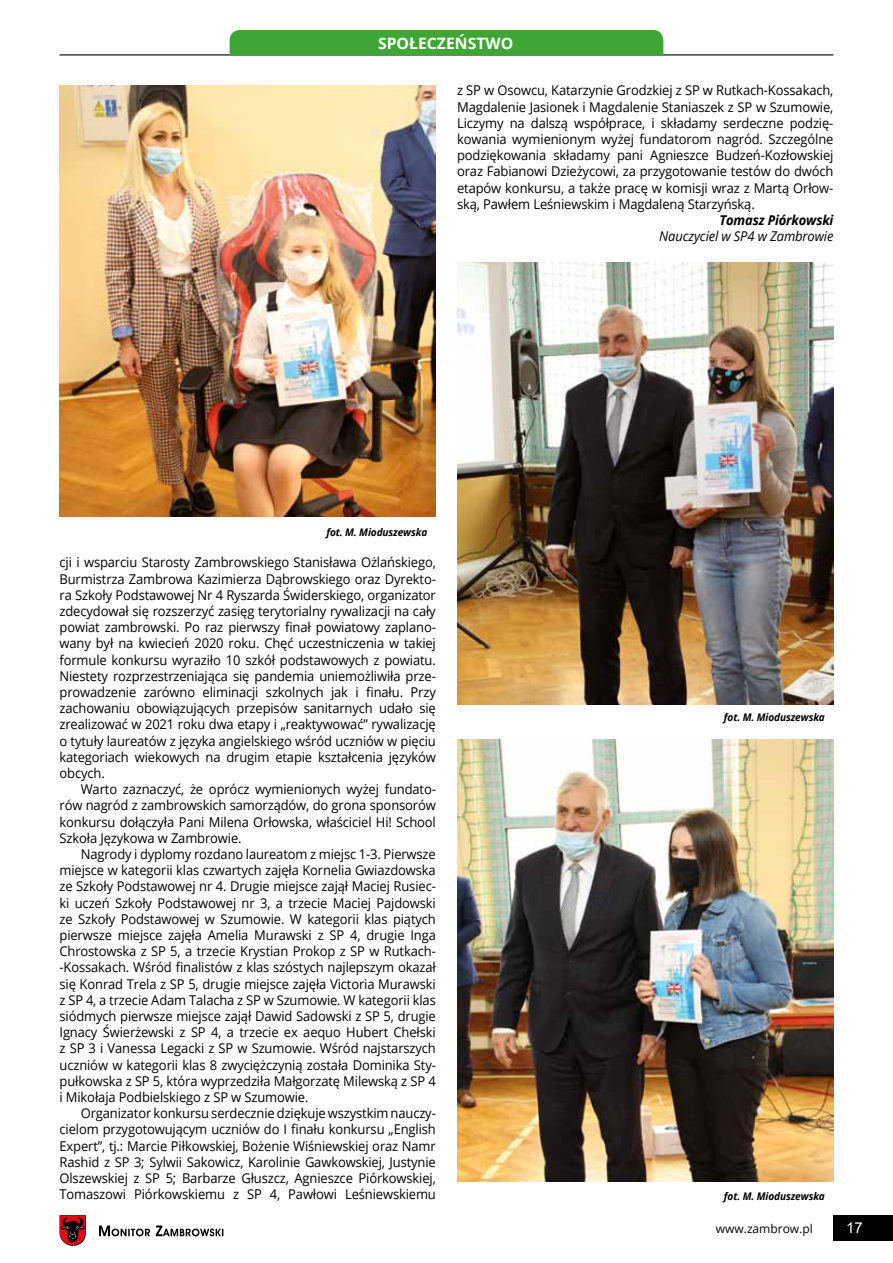
<style>
.page{position:relative;width:893px;height:1263px;background:#fff}
.page>*{position:absolute;margin:0;border:0;box-sizing:border-box;transform-origin:0 0}
.t1{font:700 15.75px "Open Sans";color:#fff}
.t2{font:15px "Arial";color:#fff}
.t3{font:13.5px/16.2px "Open Sans";letter-spacing:-.01em;color:#000;text-align:justify;scale:.96 1}
.t4{font:italic 13.5px "Open Sans";letter-spacing:-.01em;color:#000;scale:.96 1}
.t5{font:italic 700 13.5px "Open Sans";letter-spacing:-.01em;color:#000;scale:.96 1}
.t6{font:12px "Open Sans";color:#000}
.t7{font:italic 700 10.5px "Open Sans";letter-spacing:-.01em;color:#000;scale:.96 1}
</style>
<div class="page">
<svg style="left:99px;top:1225px;width:51px;height:11px"></svg>
<svg style="left:156px;top:1225px;width:67px;height:11px"></svg>
<svg style="left:60px;top:1215px;width:26px;height:31px"></svg>
<div style="left:833px;top:1215px;width:60px;height:25px;background:#000"></div>
<hr style="left:60px;top:54px;width:773px;height:1px;background:#000">
<div style="left:230px;top:30px;width:433px;height:25px;background:#3fa535"></div>
<img style="left:457px;top:263px;width:376px;height:442px">
<img style="left:457px;top:739px;width:376px;height:442px">
<img style="left:60px;top:85px;width:376px;height:432px">
<p class="t1" style="left:378px;top:32px;width:90px">SPOŁECZEŃSTWO</p>
<p class="t3" style="left:457px;top:82px;width:394px">z SP w Osowcu, Katarzynie Grodzkiej z SP w Rutkach-Kossakach, Magdalenie Jasionek i Magdalenie Staniaszek z SP w Szumowie, Liczymy na dalszą współprace, i składamy serdeczne podzię&shy;kowania wymienionym wyżej fundatorom nagród. Szczególne podziękowania składamy pani Agnieszce Budzeń-Kozłowskiej oraz Fabianowi Dzieżycowi, za przygotowanie testów do dwóch etapów konkursu, a także pracę w komisji wraz z Martą Orłow&shy;ską, Pawłem Leśniewskim i Magdaleną Starzyńską.</p>
<p class="t5" style="left:719px;top:211px;width:120px">Tomasz Piórkowski</p>
<p class="t4" style="left:659px;top:227px;width:183px">Nauczyciel w SP4 w Zambrowie</p>
<p class="t7" style="left:326px;top:525px;width:107px">fot. M. Mioduszewska</p>
<p class="t3" style="left:60px;top:554px;width:394px">cji i wsparciu Starosty Zambrowskiego Stanisława Ożlańskiego, Burmistrza Zambrowa Kazimierza Dąbrowskiego oraz Dyrekto&shy;ra Szkoły Podstawowej Nr 4 Ryszarda Świderskiego, organizator zdecydował się rozszerzyć zasięg terytorialny rywalizacji na cały powiat zambrowski. Po raz pierwszy finał powiatowy zaplano&shy;wany był na kwiecień 2020 roku. Chęć uczestniczenia w takiej formule konkursu wyraziło 10 szkół podstawowych z powiatu.<br>Niestety rozprzestrzeniająca się pandemia uniemożliwiła prze&shy;prowadzenie zarówno eliminacji szkolnych jak i finału. Przy zachowaniu obowiązujących przepisów sanitarnych udało się zrealizować w 2021 roku dwa etapy i „reaktywować” rywalizację o tytuły laureatów z języka angielskiego wśród uczniów w pięciu kategoriach wiekowych na drugim etapie kształcenia języków obcych.</p>
<p class="t3" style="left:60px;top:781px;width:394px;text-indent:21px">Warto zaznaczyć, że oprócz wymienionych wyżej fundato&shy;rów nagród z zambrowskich samorządów, do grona sponsorów konkursu dołączyła Pani Milena Orłowska, właściciel Hi! School Szkoła Językowa w Zambrowie.</p>
<p class="t3" style="left:60px;top:846px;width:394px;text-indent:21px">Nagrody i dyplomy rozdano laureatom z miejsc 1-3. Pierwsze miejsce w kategorii klas czwartych zajęła Kornelia Gwiazdowska ze Szkoły Podstawowej nr 4. Drugie miejsce zajął Maciej Rusiec&shy;ki uczeń Szkoły Podstawowej nr 3, a trzecie Maciej Pajdowski ze Szkoły Podstawowej w Szumowie. W kategorii klas piątych pierwsze miejsce zajęła Amelia Murawski z SP 4, drugie Inga Chrostowska z SP 5, a trzecie Krystian Prokop z SP w Rutkach--Kossakach. Wśród finalistów z klas szóstych najlepszym okazał się Konrad Trela z SP 5, drugie miejsce zajęła Victoria Murawski z SP 4, a trzecie Adam Talacha z SP w Szumowie. W kategorii klas siódmych pierwsze miejsce zajął Dawid Sadowski z SP 5, drugie Ignacy Świerżewski z SP 4, a trzecie ex aequo Hubert Chełski z SP 3 i Vanessa Legacki z SP w Szumowie. Wśród najstarszych uczniów w kategorii klas 8 zwyciężczynią została Dominika Sty&shy;pułkowska z SP 5, która wyprzedziła Małgorzatę Milewską z SP 4 i Mikołaja Podbielskiego z SP w Szumowie.</p>
<p class="t3" style="left:60px;top:1105px;width:394px;text-indent:21px">Organizator konkursu serdecznie dziękuje wszystkim nauczy&shy;cielom przygotowującym uczniów do I finału konkursu „English Expert”, tj.: Marcie Piłkowskiej, Bożenie Wiśniewskiej oraz Namr Rashid z SP 3; Sylwii Sakowicz, Karolinie Gawkowskiej, Justynie Olszewskiej z SP 5; Barbarze Głuszcz, Agnieszce Piórkowskiej, Tomaszowi Piórkowskiemu z SP 4, Pawłowi Leśniewskiemu</p>
<p class="t7" style="left:724px;top:709px;width:107px">fot. M. Mioduszewska</p>
<p class="t7" style="left:724px;top:1189px;width:107px">fot. M. Mioduszewska</p>
<p class="t6" style="left:716px;top:1221px;width:99px">www.zambrow.pl</p>
<p class="t2" style="left:846px;top:1218px;width:18px">17</p>
</div>
